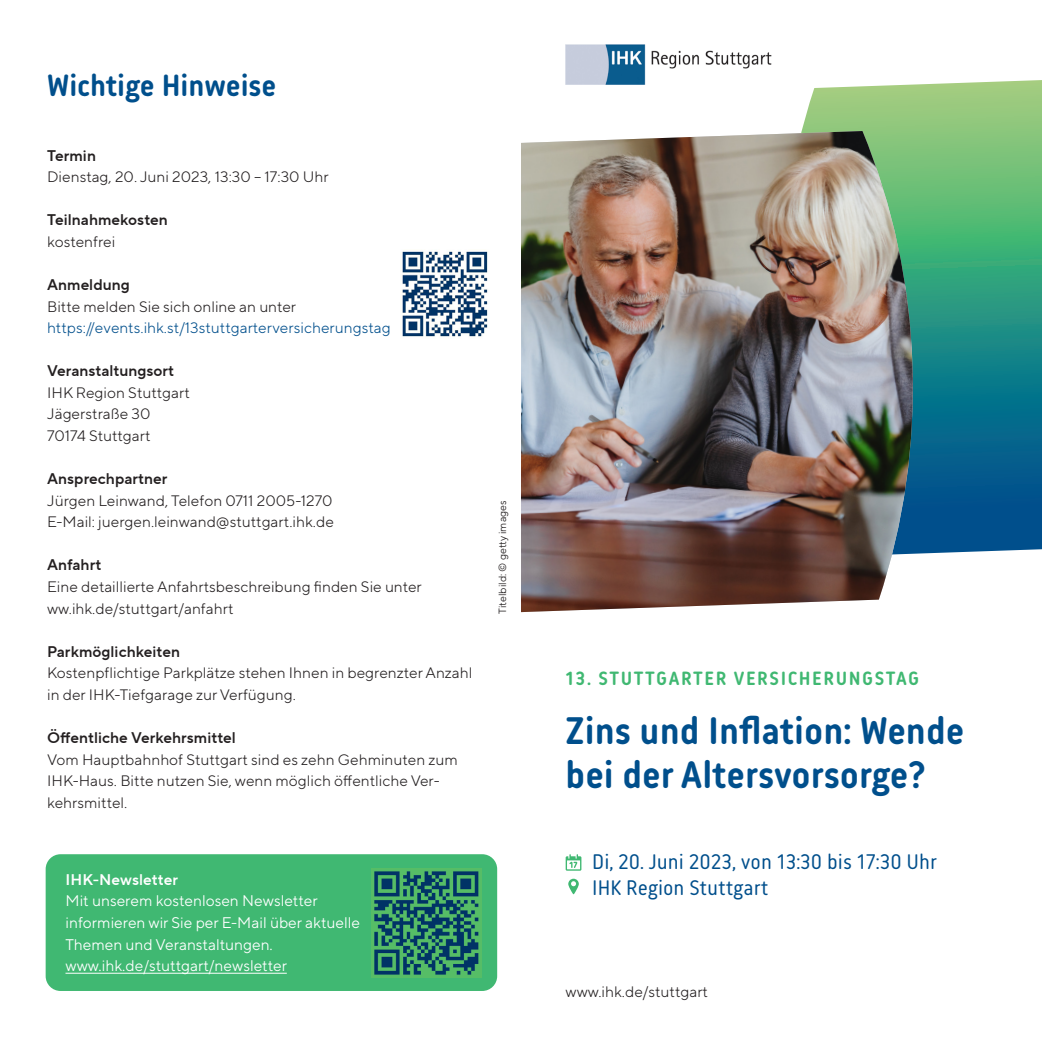
<style>
.page{position:relative;width:1042px;height:1042px;background:#fff}
.page>*{position:absolute;margin:0;border:0;box-sizing:border-box;transform-origin:0 0}
.t1{font:700 39.38px/43.4px "Korb";color:#004f8c}
.H1_Innenseite{font:700 31.5px "Korb";color:#004f8c}
.t2{font:21.7px/26.1px "Korb";color:#004f8c}
.t3{font:700 19.6px "Korb";letter-spacing:.08em;color:#40b872}
.Fließtext__halbe_Lee{font:15.4px/21.5px "TT Norms Pro Light Plus";letter-spacing:.005em;color:#231f20}
.Fließtext_weiß{font:15.4px/21.5px "TT Norms Pro Light Max";letter-spacing:.005em;color:#fff}
.Fließtext__halbe_Lee-2{font:15.4px/21.5px "TT Norms Pro Light Plus";letter-spacing:.005em;color:#004f8c}
.Fließtext__halbe_Lee-3{font:15.4px/21.5px "TT Norms Pro Dm Bd";letter-spacing:.005em;color:#231f20}
.Bildnachweis{font:10.5px "TT Norms Pro Light Max";color:#231f20}
.s1{font-family:"TT Norms Pro Dm Bd"}
.s2{font-family:"TT Norms Pro Light Plus"}
.s3{font-family:"TT Norms Pro Dm Bd";color:#231f20}
.s4{color:#231f20}
</style>
<div class="page">
<svg style="left:801px;top:80px;width:241px;height:474px;background:#439985"></svg>
<img style="left:521px;top:131px;width:408px;height:481px">
<img style="left:566px;top:45px;width:206px;height:40px">
<svg style="left:566px;top:854px;width:15px;height:16px"></svg>
<svg style="left:568px;top:878px;width:11px;height:16px"></svg>
<div style="left:46px;top:854px;width:451px;height:137px;background:#40b872;border-radius:15px"></div>
<hr style="left:65px;top:973px;width:222px;height:1px;background:#fff">
<img style="left:372px;top:868px;width:109px;height:110px">
<img style="left:401px;top:250px;width:87px;height:88px">
<p class="H1_Innenseite" style="left:47px;top:68px;width:231px">Wichtige Hinweise</p>
<p class="Fließtext__halbe_Lee" style="left:47px;top:143px;width:283px"><span class="s1">Termin<br></span>Dienstag, 20. Juni 2023, 13:30 – 17:30 Uhr</p>
<p class="Fließtext__halbe_Lee-3" style="left:47px;top:209px;width:122px">Teilnahmekosten <span class="s2">kostenfrei</span></p>
<p class="Fließtext__halbe_Lee-2" style="left:47px;top:273px;width:345px"><span class="s3">Anmeldung<br></span><span class="s4">Bitte melden Sie sich online an unter </span>https://events.ihk.st/13stuttgarterversicherungstag</p>
<p class="Fließtext__halbe_Lee" style="left:47px;top:359px;width:144px"><span class="s1">Veranstaltungsort<br></span>IHK Region Stuttgart<br>Jägerstraße 30<br>70174 Stuttgart</p>
<p class="Fließtext__halbe_Lee" style="left:47px;top:467px;width:288px"><span class="s1">Ansprechpartner<br></span>Jürgen Leinwand, Telefon 0711 2005-1270<br>E-Mail: juergen.leinwand@stuttgart.ihk.de</p>
<p class="Fließtext__halbe_Lee" style="left:47px;top:553px;width:376px"><span class="s1">Anfahrt<br></span>Eine detaillierte Anfahrtsbeschreibung finden Sie unter ww.ihk.de/stuttgart/anfahrt</p>
<p class="Fließtext__halbe_Lee" style="left:47px;top:639px;width:427px"><span class="s1">Parkmöglichkeiten<br></span>Kostenpflichtige Parkplätze stehen Ihnen in begrenzter Anzahl in der IHK-Tiefgarage zur Verfügung.</p>
<p class="Fließtext__halbe_Lee" style="left:47px;top:725px;width:412px"><span class="s1">Öffentliche Verkehrsmittel<br></span>Vom Hauptbahnhof Stuttgart sind es zehn Gehminuten zum IHK-Haus. Bitte nutzen Sie, wenn möglich öffentliche Ver&shy;kehrsmittel.</p>
<p class="Fließtext_weiß" style="left:65px;top:867px;width:296px"><span class="s1">IHK-Newsletter<br></span>Mit unserem kostenlosen Newsletter informieren wir Sie per E-Mail über aktuelle<br>Themen und Veranstaltungen. www.ihk.de/stuttgart/newsletter</p>
<p class="Bildnachweis" style="left:495px;top:613px;width:114px;rotate:-90deg">Titelbild: © getty images</p>
<p class="t3" style="left:566px;top:667px;width:355px">13. STUTTGARTER VERSICHERUNGSTAG</p>
<h1 class="t1" style="left:566px;top:709px;width:400px">Zins und Inflation: Wende bei der Altersvorsorge?</h1>
<h3 class="t2" style="left:592px;top:849px;width:346px">Di, 20. Juni 2023, von 13:30 bis 17:30 Uhr<br>IHK Region Stuttgart</h3>
<p class="Fließtext__halbe_Lee" style="left:566px;top:980px;width:144px">www.ihk.de/stuttgart</p>
</div>
